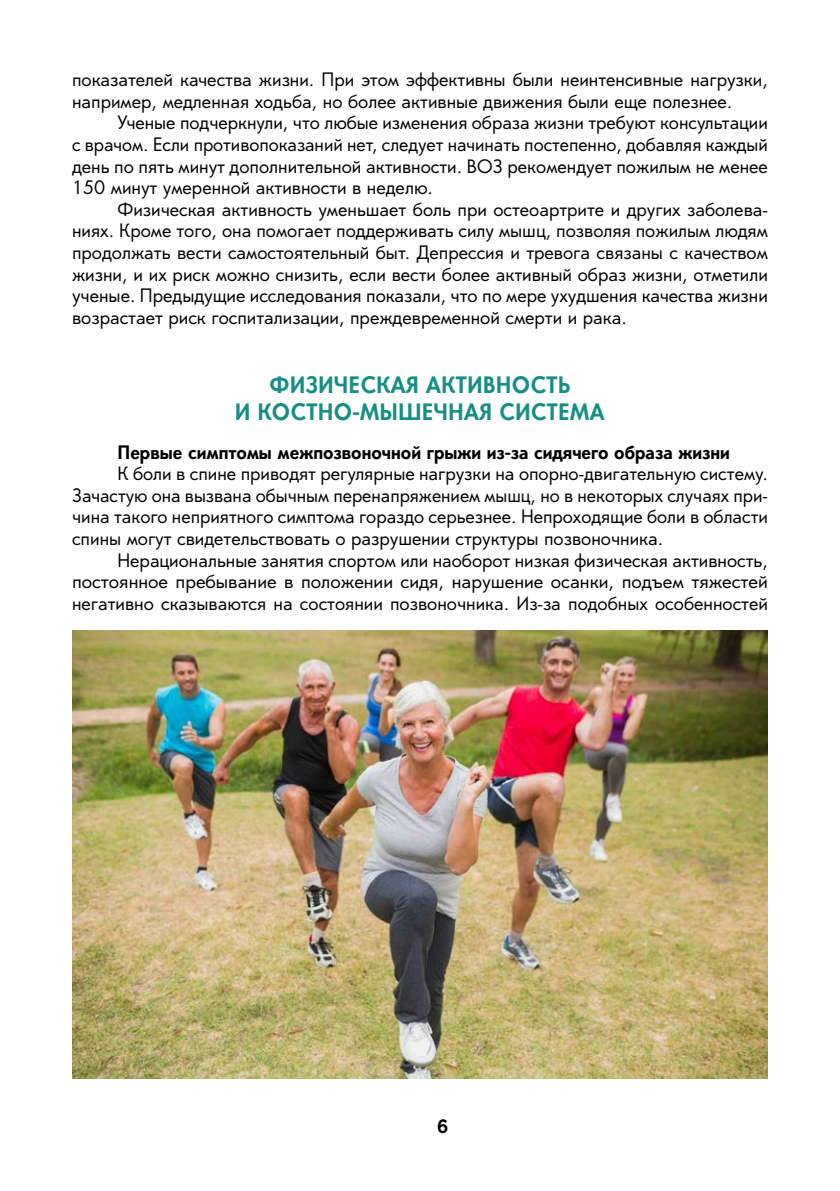
<style>
.page{position:relative;width:840px;height:1191px;background:#fff}
.page>*{position:absolute;margin:0;border:0;box-sizing:border-box;transform-origin:0 0}
.t1{font:700 22px/26.4px "Orenburg C";color:#178e85;text-align:center}
.t2{font:18px/21.6px "Orenburg C";color:#000;text-align:justify}
.t3{font:700 18px "Orenburg C";color:#000}
</style>
<div class="page">
<img style="left:72px;top:630px;width:695px;height:448px">
<p class="t2" style="left:72px;top:69px;width:697px">показателей качества жизни. При этом эффективны были неинтенсивные нагрузки, например, медленная ходьба, но более активные движения были еще полезнее.</p>
<p class="t2" style="left:72px;top:112px;width:697px;text-indent:45px">Ученые подчеркнули, что любые изменения образа жизни требуют консультации с врачом. Если противопоказаний нет, следует начинать постепенно, добавляя каждый день по пять минут дополнительной активности. ВОЗ рекомендует пожилым не менее 150 минут умеренной активности в неделю.</p>
<p class="t2" style="left:72px;top:199px;width:697px;text-indent:45px">Физическая активность уменьшает боль при остеоартрите и других заболева&shy;ниях. Кроме того, она помогает поддерживать силу мышц, позволяя пожилым людям продолжать вести самостоятельный быт. Депрессия и тревога связаны с качеством жизни, и их риск можно снизить, если вести более активный образ жизни, отметили ученые. Предыдущие исследования показали, что по мере ухудшения качества жизни возрастает риск госпитализации, преждевременной смерти и рака.</p>
<p class="t1" style="left:235px;top:372px;width:371px">ФИЗИЧЕСКАЯ АКТИВНОСТЬ<br>И КОСТНО-МЫШЕЧНАЯ СИСТЕМА</p>
<p class="t3" style="left:117px;top:440px;width:613px">Первые симптомы межпозвоночной грыжи из-за сидячего образа жизни</p>
<p class="t2" style="left:72px;top:463px;width:697px;text-indent:45px">К боли в спине приводят регулярные нагрузки на опорно-двигательную систему.<br>Зачастую она вызвана обычным перенапряжением мышц, но в некоторых случаях при&shy;чина такого неприятного симптома гораздо серьезнее. Непроходящие боли в области спины могут свидетельствовать о разрушении структуры позвоночника.</p>
<p class="t2" style="left:72px;top:549px;width:697px;text-indent:45px">Нерациональные занятия спортом или наоборот низкая физическая активность, постоянное пребывание в положении сидя, нарушение осанки, подъем тяжестей негативно сказываются на состоянии позвоночника. Из-за подобных особенностей</p>
<p class="t3" style="left:437px;top:1115px;width:13px">6</p>
</div>
